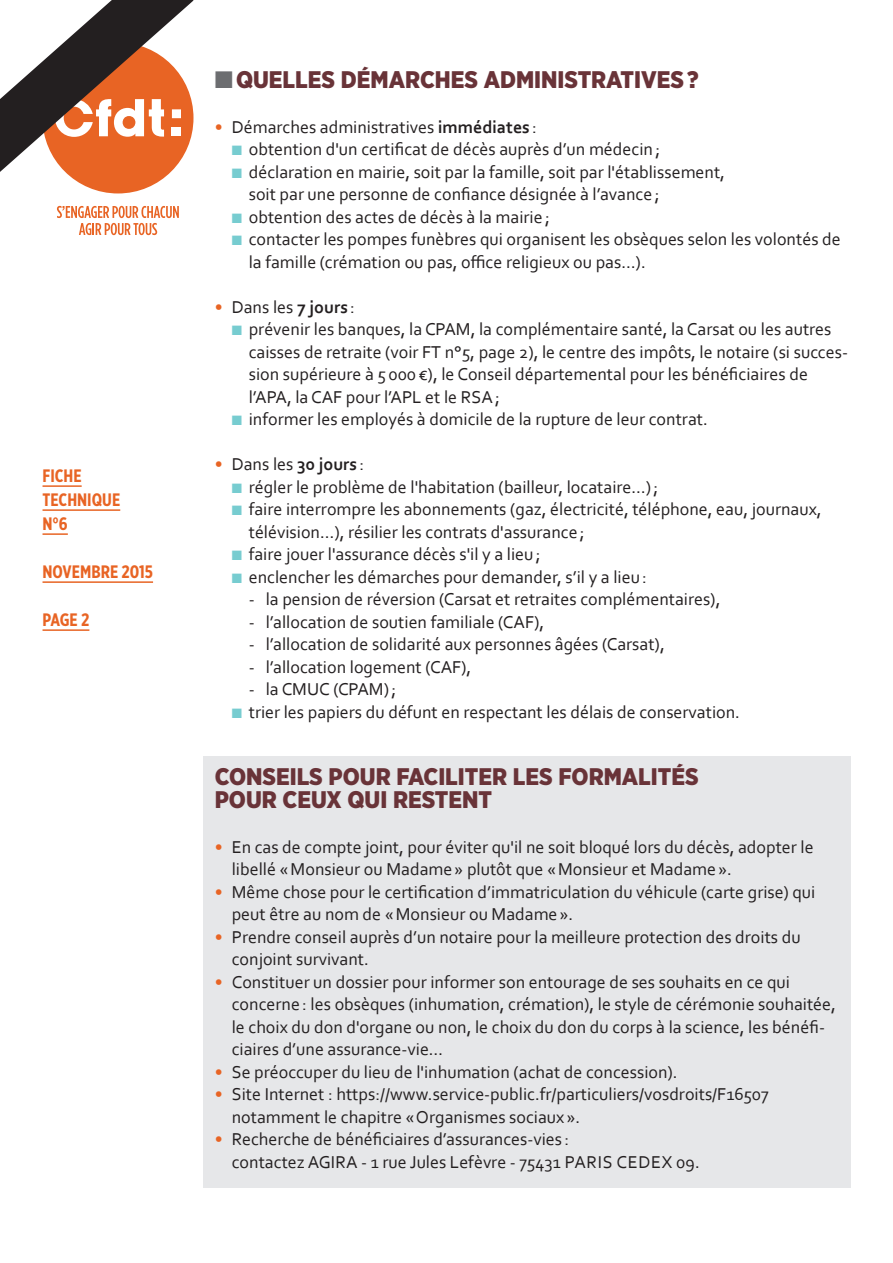
<style>
.page{position:relative;width:893px;height:1263px;background:#fff}
.page>*{position:absolute;margin:0;border:0;box-sizing:border-box;transform-origin:0 0}
.t1{font:900 24px/22.5px "Gotham Narrow";color:#693338}
.t2{font:18px/22.5px "Corbel";color:#231f20}
.t3{font:700 18px/24px "Gotham X Narrow";color:#e86424}
.s1{color:#6c6d70}
.s2{color:#e86424}
.s3{font-weight:700}
.s4{color:#77ccd0}
</style>
<div class="page">
<div style="left:203px;top:756px;width:647px;height:431px;background:#e6e7e9"></div>
<svg style="left:57px;top:206px;width:122px;height:29px"></svg>
<hr style="left:43px;top:485px;width:39px;height:2px;background:#e86424">
<hr style="left:43px;top:509px;width:77px;height:2px;background:#e86424">
<hr style="left:43px;top:533px;width:25px;height:2px;background:#e86424">
<hr style="left:43px;top:581px;width:110px;height:2px;background:#e86424">
<hr style="left:43px;top:629px;width:46px;height:2px;background:#e86424">
<svg style="left:0;top:0;width:194px;height:194px"></svg>
<p class="t3" style="left:43px;top:466px;width:79px">FICHE<br>TECHNIQUE<br>N°6</p>
<p class="t3" style="left:43px;top:562px;width:112px">NOVEMBRE 2015</p>
<p class="t3" style="left:43px;top:610px;width:48px">PAGE 2</p>
<h1 class="t1" style="left:215px;top:70px;width:485px"><span class="s1">■</span>QUELLES DÉMARCHES ADMINISTRATIVES ?</h1>
<p class="t2" style="left:215px;top:115px;width:324px"><span class="s2">•</span> Démarches administratives <span class="s3">immédiates</span> :</p>
<p class="t2" style="left:232px;top:138px;width:430px"><span class="s4">■</span> obtention d'un certificat de décès auprès d’un médecin ;</p>
<p class="t2" style="left:249px;top:160px;width:478px;text-indent:-17px"><span class="s4">■</span> déclaration en mairie, soit par la famille, soit par l'établissement, soit par une personne de confiance désignée à l’avance ;</p>
<p class="t2" style="left:232px;top:205px;width:320px"><span class="s4">■</span> obtention des actes de décès à la mairie ;</p>
<p class="t2" style="left:249px;top:228px;width:594px;text-indent:-17px"><span class="s4">■</span> contacter les pompes funèbres qui organisent les obsèques selon les volontés de la famille (crémation ou pas, office religieux ou pas…).</p>
<p class="t2" style="left:215px;top:295px;width:142px"><span class="s2">•</span> Dans les <span class="s3">7 jours</span> :</p>
<p class="t2" style="left:249px;top:318px;width:601px;text-indent:-17px"><span class="s4">■</span> prévenir les banques, la CPAM, la complémentaire santé, la Carsat ou les autres caisses de retraite (voir FT n°5, page 2), le centre des impôts, le notaire (si succes&shy;sion supérieure à 5 000 €), le Conseil départemental pour les bénéficiaires de l’APA, la CAF pour l’APL et le RSA ;</p>
<p class="t2" style="left:232px;top:408px;width:478px"><span class="s4">■</span> informer les employés à domicile de la rupture de leur contrat.</p>
<p class="t2" style="left:215px;top:453px;width:151px"><span class="s2">•</span> Dans les <span class="s3">30 jours</span> :</p>
<p class="t2" style="left:232px;top:475px;width:428px"><span class="s4">■</span> régler le problème de l'habitation (bailleur, locataire…) ;</p>
<p class="t2" style="left:249px;top:498px;width:574px;text-indent:-17px"><span class="s4">■</span> faire interrompre les abonnements (gaz, électricité, téléphone, eau, journaux, télévision…), résilier les contrats d'assurance ;</p>
<p class="t2" style="left:232px;top:543px;width:310px"><span class="s4">■</span> faire jouer l'assurance décès s'il y a lieu ;</p>
<p class="t2" style="left:232px;top:565px;width:417px"><span class="s4">■</span> enclencher les démarches pour demander, s’il y a lieu :</p>
<p class="t2" style="left:249px;top:588px;width:473px">- la pension de réversion (Carsat et retraites complémentaires),</p>
<p class="t2" style="left:249px;top:610px;width:297px">- l’allocation de soutien familiale (CAF),</p>
<p class="t2" style="left:249px;top:633px;width:417px">- l’allocation de solidarité aux personnes âgées (Carsat),</p>
<p class="t2" style="left:249px;top:655px;width:224px">- l’allocation logement (CAF),</p>
<p class="t2" style="left:249px;top:678px;width:149px">- la CMUC (CPAM) ;</p>
<p class="t2" style="left:232px;top:700px;width:510px"><span class="s4">■</span> trier les papiers du défunt en respectant les délais de conservation.</p>
<h1 class="t1" style="left:215px;top:767px;width:485px">CONSEILS POUR FACILITER LES FORMALITÉS<br>POUR CEUX QUI RESTENT</h1>
<p class="t2" style="left:232px;top:835px;width:583px;text-indent:-17px"><span class="s2">•</span> En cas de compte joint, pour éviter qu'il ne soit bloqué lors du décès, adopter le libellé « Monsieur ou Madame » plutôt que « Monsieur et Madame ».</p>
<p class="t2" style="left:232px;top:880px;width:585px;text-indent:-17px"><span class="s2">•</span> Même chose pour le certification d’immatriculation du véhicule (carte grise) qui peut être au nom de « Monsieur ou Madame ».</p>
<p class="t2" style="left:232px;top:925px;width:571px;text-indent:-17px"><span class="s2">•</span> Prendre conseil auprès d’un notaire pour la meilleure protection des droits du conjoint survivant.</p>
<p class="t2" style="left:232px;top:970px;width:606px;text-indent:-17px"><span class="s2">•</span> Constituer un dossier pour informer son entourage de ses souhaits en ce qui concerne : les obsèques (inhumation, crémation), le style de cérémonie souhaitée, le choix du don d'organe ou non, le choix du don du corps à la science, les bénéfi&shy;ciaires d’une assurance-vie…</p>
<p class="t2" style="left:215px;top:1060px;width:464px"><span class="s2">•</span> Se préoccuper du lieu de l'inhumation (achat de concession).</p>
<p class="t2" style="left:232px;top:1083px;width:539px;text-indent:-17px"><span class="s2">•</span> Site Internet : https://www.service-public.fr/particuliers/vosdroits/F16507 notamment le chapitre «Organismes sociaux ».</p>
<p class="t2" style="left:232px;top:1128px;width:469px;text-indent:-17px"><span class="s2">•</span> Recherche de bénéficiaires d’assurances-vies :<br>contactez AGIRA - 1 rue Jules Lefèvre - 75431 PARIS CEDEX 09.</p>
</div>
